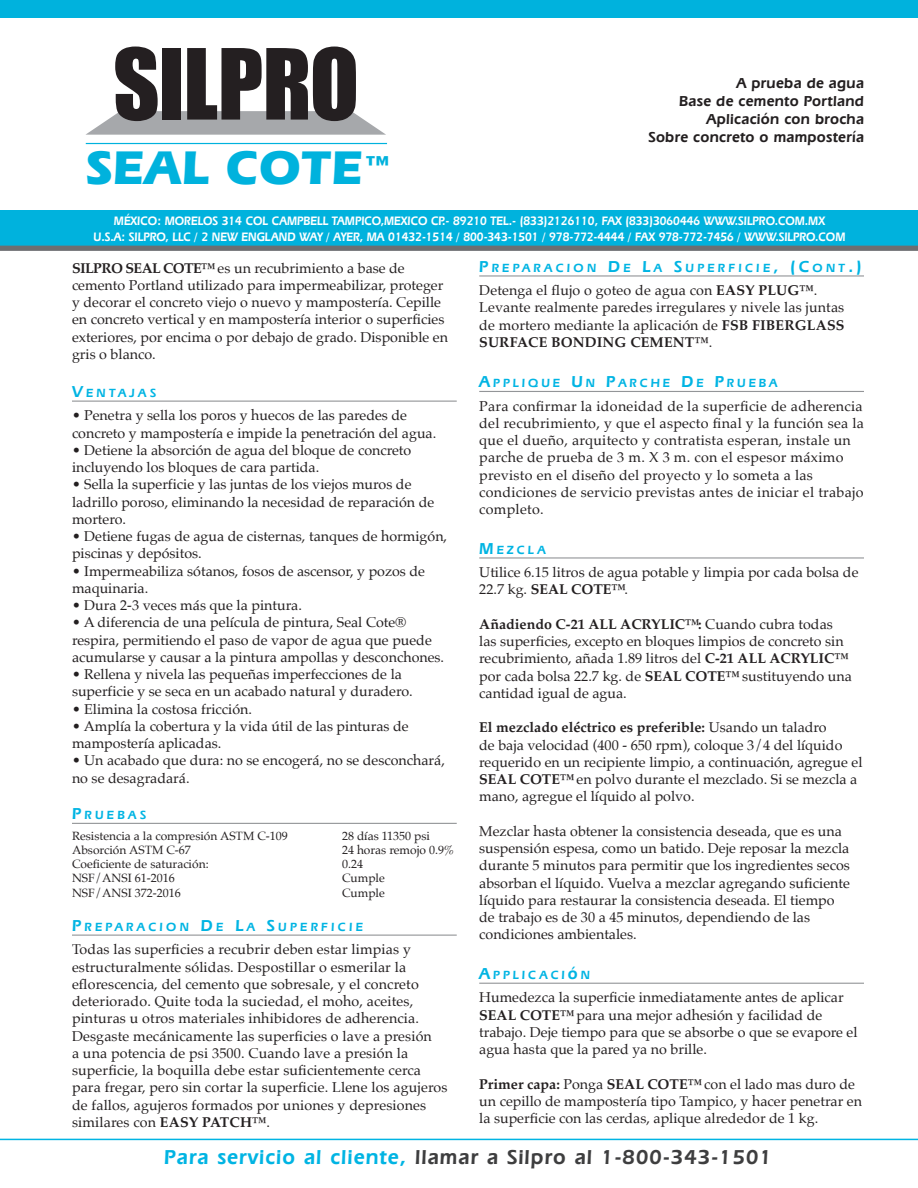
<style>
.page{position:relative;width:918px;height:1188px;background:#fff}
.page>*{position:absolute;margin:0;border:0;box-sizing:border-box;transform-origin:0 0}
.t1{font:700 49.2px "Eras IT Cby BT";letter-spacing:.02em;color:#00b2dd}
.t2{font:600 21px "Eras IT Cby BT";letter-spacing:.05em;color:#3e3e3f}
.t3{font:600 15px "Eras IT Cby BT";letter-spacing:.02em;color:#231f20}
.t4{font:14.25px/17.2px "Palatino";color:#231f20}
.t5{font:14.25px/17.2px "Palatino";letter-spacing:.02em;color:#231f20}
.t6{font:600 12.75px "Eras IT Cby BT";color:#fff;scale:.9 1}
._02_Body_sub_w_rule{font:600 12.3px "Eras IT Cby BT";letter-spacing:.265em;color:#00b4e3}
._02_Body_sub_w_rule-2{font:600 12.3px "Eras IT Cby BT";letter-spacing:.24em;color:#00b4e3}
.t7{font:12px "Palatino";color:#231f20}
.s1{font-size:34.8px}
.s2{font-size:16.5px}
.s3{font-weight:700}
.s4{color:#00b4e3}
</style>
<div class="page">
<hr style="left:86px;top:143px;width:301px;height:1px;background:#00b2dd">
<svg style="left:86px;top:47px;width:300px;height:88px"></svg>
<hr style="left:72px;top:401px;width:385px;height:1px;background:#939598">
<hr style="left:72px;top:823px;width:385px;height:1px;background:#939598">
<hr style="left:72px;top:935px;width:385px;height:1px;background:#939598">
<hr style="left:479px;top:275px;width:385px;height:2px;background:#939598">
<hr style="left:479px;top:391px;width:385px;height:1px;background:#939598">
<hr style="left:479px;top:557px;width:385px;height:2px;background:#939598">
<hr style="left:479px;top:983px;width:385px;height:1px;background:#939598">
<div style="left:0;top:0;width:918px;height:18px;background:#00b2dd"></div>
<hr style="left:0;top:1139px;width:918px;height:1px;background:#00b4e3">
<div style="left:0;top:210px;width:918px;height:36px;background:#00b2dd"></div>
<div style="left:0;top:246px;width:918px;height:5px;background:#6d6e71"></div>
<p class="t1" style="left:86px;top:137px;width:308px">SEAL COTE<span class="s1">™</span></p>
<p class="t3" style="left:736px;top:74px;width:129px">A prueba de agua</p>
<p class="t3" style="left:679px;top:92px;width:186px">Base de cemento Portland</p>
<p class="t3" style="left:706px;top:110px;width:159px">Aplicación con brocha</p>
<p class="t3" style="left:648px;top:128px;width:217px">Sobre concreto o mampostería</p>
<p class="t6" style="left:114px;top:213px;width:792px">MÉXICO: MORELOS 314 COL CAMPBELL TAMPICO,MEXICO CP.- 89210 TEL.- (833)2126110, FAX (833)3060446 WWW.SILPRO.COM.MX</p>
<p class="t6" style="left:93px;top:229px;width:837px">U.S.A: SILPRO, LLC / 2 NEW ENGLAND WAY / AYER, MA 01432-1514 / 800-343-1501 / 978-772-4444 / FAX 978-772-7456 / WWW.SILPRO.COM</p>
<p class="_02_Body_sub_w_rule" style="left:479px;top:260px;width:384px"><span class="s2">P</span>REPARACION <span class="s2">D</span>E <span class="s2">L</span>A <span class="s2">S</span>UPERFICIE<span class="s2">, (C</span>ONT<span class="s2">.)</span></p>
<p class="t4" style="left:479px;top:282px;width:367px">Detenga el flujo o goteo de agua con <span class="s3">EASY PLUG™</span>.<br>Levante realmente paredes irregulares y nivele las juntas de mortero mediante la aplicación de <span class="s3">FSB FIBERGLASS SURFACE BONDING CEMENT™</span>.</p>
<p class="_02_Body_sub_w_rule" style="left:479px;top:376px;width:24px"><span class="s2">A</span>PPL</p>
<p class="_02_Body_sub_w_rule-2" style="left:522px;top:376px;width:257px">IQUE <span class="s2">U</span> N <span class="s2">P</span>ARCHE <span class="s2">D</span>E <span class="s2">P</span>RUEBA</p>
<p class="t5" style="left:479px;top:397px;width:386px">Para confirmar la idoneidad de la superficie de adherencia del recubrimiento, y que el aspecto final y la función sea la que el dueño, arquitecto y contratista esperan, instale un parche de prueba de 3 m. X 3 m. con el espesor máximo previsto en el diseño del proyecto y lo someta a las condiciones de servicio previstas antes de iniciar el trabajo completo.</p>
<p class="_02_Body_sub_w_rule" style="left:479px;top:542px;width:68px"><span class="s2">M</span>EZCLA</p>
<p class="t4" style="left:479px;top:564px;width:381px">Utilice 6.15 litros de agua potable y limpia por cada bolsa de<br>22.7 kg. <span class="s3">SEAL COTE™</span>.</p>
<p class="t4" style="left:479px;top:615px;width:374px"><span class="s3">Añadiendo C-21 ALL ACRYLIC™:</span> Cuando cubra todas las superficies, excepto en bloques limpios de concreto sin recubrimiento, añada 1.89 litros del <span class="s3">C-21 ALL ACRYLIC™ </span>por cada bolsa 22.7 kg. de <span class="s3">SEAL COTE™</span> sustituyendo una cantidad igual de agua.</p>
<p class="t4" style="left:479px;top:719px;width:385px"><span class="s3">El mezclado eléctrico es preferible:</span> Usando un taladro<br>de baja velocidad (400 - 650 rpm), coloque 3/4 del líquido requerido en un recipiente limpio, a continuación, agregue el <span class="s3">SEAL COTE™</span> en polvo durante el mezclado. Si se mezcla a mano, agregue el líquido al polvo.</p>
<p class="t4" style="left:479px;top:822px;width:372px">Mezclar hasta obtener la consistencia deseada, que es una suspensión espesa, como un batido. Deje reposar la mezcla durante 5 minutos para permitir que los ingredientes secos absorban el líquido. Vuelva a mezclar agregando suficiente líquido para restaurar la consistencia deseada. El tiempo de trabajo es de 30 a 45 minutos, dependiendo de las condiciones ambientales.</p>
<p class="_02_Body_sub_w_rule" style="left:479px;top:968px;width:24px"><span class="s2">A</span>PPL</p>
<p class="_02_Body_sub_w_rule" style="left:522px;top:968px;width:70px">ICACI<span class="s2">ó</span>N</p>
<p class="t4" style="left:479px;top:989px;width:380px">Humedezca la superficie inmediatamente antes de aplicar <span class="s3">SEAL COTE™</span> para una mejor adhesión y facilidad de trabajo. Deje tiempo para que se absorbe o que se evapore el agua hasta que la pared ya no brille.</p>
<p class="t4" style="left:479px;top:1075px;width:384px"><span class="s3">Primer capa:</span> Ponga <span class="s3">SEAL COTE™</span> con el lado mas duro de un cepillo de mampostería tipo Tampico, y hacer penetrar en la superficie con las cerdas, aplique alrededor de 1 kg.</p>
<p class="t2" style="left:164px;top:1144px;width:609px"><span class="s4">Para servicio al cliente,</span> llamar a Silpro al 1-800-343-1501</p>
<p class="t4" style="left:72px;top:259px;width:377px"><span class="s3">SILPRO SEAL COTE™</span> es un recubrimiento a base de cemento Portland utilizado para impermeabilizar, proteger y decorar el concreto viejo o nuevo y mampostería. Cepille en concreto vertical y en mampostería interior o superficies exteriores, por encima o por debajo de grado. Disponible en gris o blanco.</p>
<p class="_02_Body_sub_w_rule" style="left:72px;top:385px;width:86px"><span class="s2">V</span>ENTAJAS</p>
<p class="t4" style="left:72px;top:407px;width:366px">• Penetra y sella los poros y huecos de las paredes de concreto y mampostería e impide la penetración del agua.</p>
<p class="t4" style="left:72px;top:441px;width:341px">• Detiene la absorción de agua del bloque de concreto incluyendo los bloques de cara partida.</p>
<p class="t4" style="left:72px;top:476px;width:364px">• Sella la superficie y las juntas de los viejos muros de ladrillo poroso, eliminando la necesidad de reparación de mortero.</p>
<p class="t4" style="left:72px;top:528px;width:377px">• Detiene fugas de agua de cisternas, tanques de hormigón, piscinas y depósitos.</p>
<p class="t4" style="left:72px;top:562px;width:355px">• Impermeabiliza sótanos, fosos de ascensor, y pozos de maquinaria.</p>
<p class="t4" style="left:72px;top:597px;width:231px">• Dura 2-3 veces más que la pintura.</p>
<p class="t4" style="left:72px;top:614px;width:374px">• A diferencia de una película de pintura, Seal Cote® respira, permitiendo el paso de vapor de agua que puede acumularse y causar a la pintura ampollas y desconchones.</p>
<p class="t4" style="left:72px;top:666px;width:342px">• Rellena y nivela las pequeñas imperfecciones de la superficie y se seca en un acabado natural y duradero.</p>
<p class="t4" style="left:72px;top:700px;width:182px">• Elimina la costosa fricción.</p>
<p class="t4" style="left:72px;top:717px;width:338px">• Amplía la cobertura y la vida útil de las pinturas de mampostería aplicadas.</p>
<p class="t4" style="left:72px;top:752px;width:374px">• Un acabado que dura: no se encogerá, no se desconchará, no se desagradará.</p>
<p class="_02_Body_sub_w_rule" style="left:72px;top:808px;width:76px"><span class="s2">P</span>RUEBAS</p>
<p class="t7" style="left:72px;top:825px;width:217px">Resistencia a la compresión ASTM C-109</p>
<p class="t7" style="left:342px;top:825px;width:89px">28 días 11350 psi</p>
<p class="t7" style="left:72px;top:840px;width:120px">Absorción ASTM C-67</p>
<p class="t7" style="left:342px;top:840px;width:114px">24 horas remojo 0.9%</p>
<p class="t7" style="left:72px;top:854px;width:138px">Coeficiente de saturación:</p>
<p class="t7" style="left:342px;top:854px;width:22px">0.24</p>
<p class="t7" style="left:72px;top:868px;width:104px">NSF/ANSI 61-2016</p>
<p class="t7" style="left:342px;top:868px;width:44px">Cumple</p>
<p class="t7" style="left:72px;top:882px;width:110px">NSF/ANSI 372-2016</p>
<p class="t7" style="left:342px;top:882px;width:44px">Cumple</p>
<p class="_02_Body_sub_w_rule" style="left:72px;top:919px;width:292px"><span class="s2">P</span>REPARACION <span class="s2">D</span>E <span class="s2">L</span>A <span class="s2">S</span>UPERFICIE</p>
<p class="t4" style="left:72px;top:941px;width:377px">Todas las superficies a recubrir deben estar limpias y estructuralmente sólidas. Despostillar o esmerilar la eflorescencia, del cemento que sobresale, y el concreto deteriorado. Quite toda la suciedad, el moho, aceites, pinturas u otros materiales inhibidores de adherencia.<br>Desgaste mecánicamente las superficies o lave a presión<br>a una potencia de psi 3500. Cuando lave a presión la superficie, la boquilla debe estar suficientemente cerca para fregar, pero sin cortar la superficie. Llene los agujeros de fallos, agujeros formados por uniones y depresiones similares con <span class="s3">EASY PATCH™</span>.</p>
</div>
